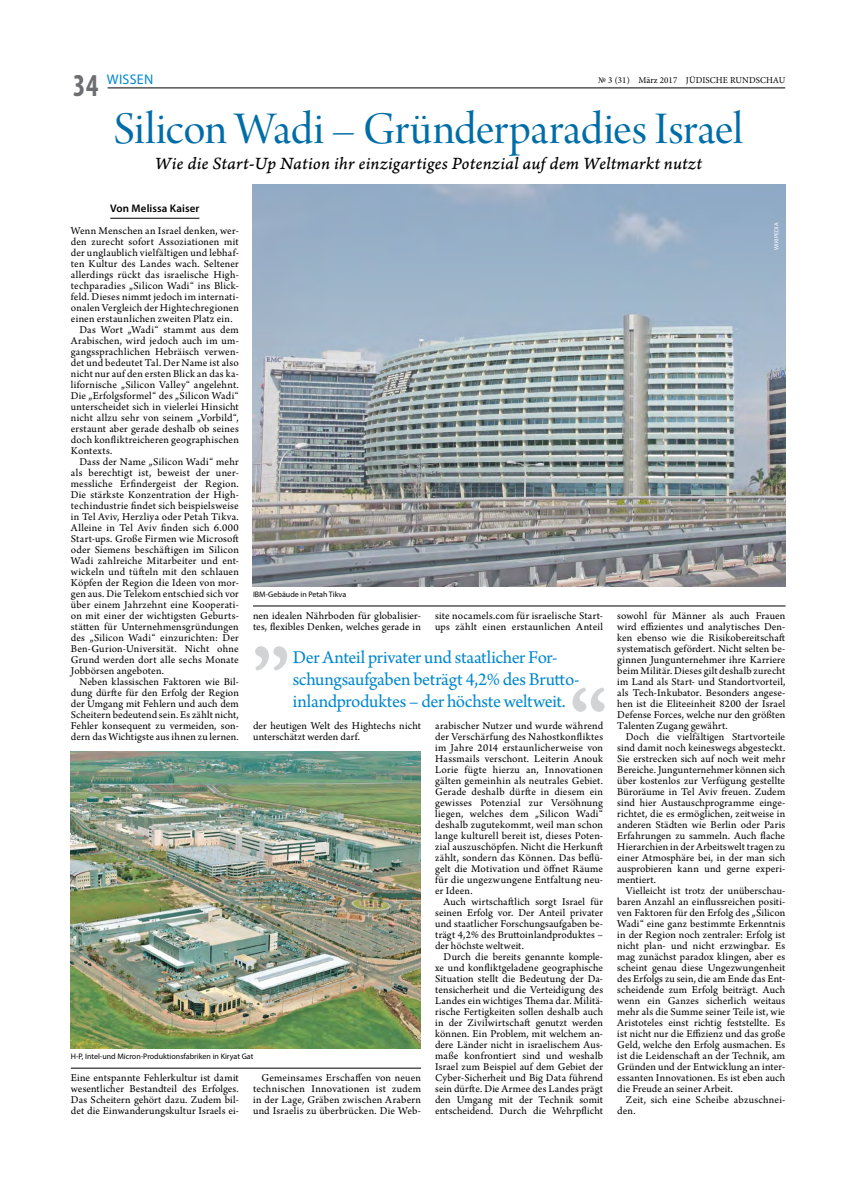
<style>
.page{position:relative;width:842px;height:1191px;background:#fff}
.page>*{position:absolute;margin:0;border:0;box-sizing:border-box;transform-origin:0 0}
.t1{font:48px "Arno Pro Display";letter-spacing:-.005em;color:#006da8}
.t2{font:700 condensed 32px "Myriad Pro";color:#6d6e71;scale:.9 1}
.t3{font:19px/22px "Arno Pro";letter-spacing:-.02em;color:#0087cd}
.t4{font:18px "Arno Pro Italic Caption";letter-spacing:.005em;color:#000}
.t5{font:14px "Myriad Pro";letter-spacing:.02em;color:#0087cd}
.t6{font:11px/11px "Arno Pro";letter-spacing:.015em;color:#000;text-align:justify}
.t7{font:600 11px "Myriad Pro";letter-spacing:.01em;color:#000}
.t8{font:9px "Minion Pro";letter-spacing:.01em;color:#000}
.t9{font:8px "Myriad Pro";color:#000}
.t10{font:6px "Myriad Pro";letter-spacing:.02em;color:#fff}
</style>
<div class="page">
<hr style="left:108px;top:88px;width:677px;height:1px;background:#000">
<hr style="left:110px;top:218px;width:89px;height:1px;background:#000">
<svg style="left:255px;top:646px;width:32px;height:24px"></svg>
<svg style="left:572px;top:687px;width:33px;height:25px"></svg>
<img style="left:252px;top:185px;width:533px;height:401px">
<hr style="left:253px;top:606px;width:532px;height:1px;background:#000">
<img style="left:71px;top:751px;width:350px;height:297px">
<hr style="left:71px;top:1068px;width:350px;height:1px;background:#000">
<h2 class="t2" style="left:73px;top:65px;width:29px">34</h2>
<p class="t5" style="left:107px;top:70px;width:48px">WISSEN</p>
<p class="t8" style="left:598px;top:74px;width:189px">№ 3 (31) März 2017 JÜDISCHE RUNDSCHAU</p>
<h1 class="t1" style="left:114px;top:102px;width:631px">Silicon Wadi – Gründerparadies Israel</h1>
<h3 class="t4" style="left:155px;top:152px;width:549px">Wie die Start-Up Nation ihr einzigartiges Potenzial auf dem Weltmarkt nutzt</h3>
<p class="t7" style="left:110px;top:201px;width:91px">Von Melissa Kaiser</p>
<p class="t6" style="left:71px;top:226px;width:169px">Wenn Menschen an Israel denken, wer-</p>
<p class="t6" style="left:71px;top:237px;width:169px">den zurecht sofort Assoziationen mit</p>
<p class="t6" style="left:71px;top:248px;width:169px">der unglaublich vielfältigen und lebhaf-</p>
<p class="t6" style="left:71px;top:259px;width:169px">ten Kultur des Landes wach. Seltener</p>
<p class="t6" style="left:71px;top:270px;width:169px">allerdings rückt das israelische High-</p>
<p class="t6" style="left:71px;top:281px;width:169px">techparadies „Silicon Wadi“ ins Blick-</p>
<p class="t6" style="left:71px;top:292px;width:169px">feld. Dieses nimmt jedoch im internati-</p>
<p class="t6" style="left:71px;top:303px;width:169px">onalen Vergleich der Hightechregionen</p>
<p class="t6" style="left:71px;top:314px;width:163px">einen erstaunlichen zweiten Platz ein.</p>
<p class="t6" style="left:79px;top:325px;width:161px">Das Wort „Wadi“ stammt aus dem</p>
<p class="t6" style="left:71px;top:336px;width:169px">Arabischen, wird jedoch auch im um-</p>
<p class="t6" style="left:71px;top:347px;width:169px">gangssprachlichen Hebräisch verwen-</p>
<p class="t6" style="left:71px;top:358px;width:169px">det und bedeutet Tal. Der Name ist also</p>
<p class="t6" style="left:71px;top:369px;width:169px">nicht nur auf den ersten Blick an das ka-</p>
<p class="t6" style="left:71px;top:380px;width:169px">lifornische „Silicon Valley“ angelehnt.</p>
<p class="t6" style="left:71px;top:391px;width:169px">Die „Erfolgsformel“ des „Silicon Wadi“</p>
<p class="t6" style="left:71px;top:402px;width:169px">unterscheidet sich in vielerlei Hinsicht</p>
<p class="t6" style="left:71px;top:413px;width:169px">nicht allzu sehr von seinem „Vorbild“,</p>
<p class="t6" style="left:71px;top:424px;width:169px">erstaunt aber gerade deshalb ob seines</p>
<p class="t6" style="left:71px;top:435px;width:169px">doch konfliktreicheren geographischen</p>
<p class="t6" style="left:71px;top:446px;width:43px">Kontexts.</p>
<p class="t6" style="left:79px;top:457px;width:161px">Dass der Name „Silicon Wadi“ mehr</p>
<p class="t6" style="left:71px;top:468px;width:169px">als berechtigt ist, beweist der uner-</p>
<p class="t6" style="left:71px;top:479px;width:169px">messliche Erfindergeist der Region.</p>
<p class="t6" style="left:71px;top:490px;width:169px">Die stärkste Konzentration der High-</p>
<p class="t6" style="left:71px;top:501px;width:169px">techindustrie findet sich beispielsweise</p>
<p class="t6" style="left:71px;top:512px;width:169px">in Tel Aviv, Herzliya oder Petah Tikva.</p>
<p class="t6" style="left:71px;top:523px;width:169px">Alleine in Tel Aviv finden sich 6.000</p>
<p class="t6" style="left:71px;top:534px;width:169px">Start-ups. Große Firmen wie Microsoft</p>
<p class="t6" style="left:71px;top:545px;width:169px">oder Siemens beschäftigen im Silicon</p>
<p class="t6" style="left:71px;top:556px;width:169px">Wadi zahlreiche Mitarbeiter und ent-</p>
<p class="t6" style="left:71px;top:567px;width:169px">wickeln und tüfteln mit den schlauen</p>
<p class="t6" style="left:71px;top:578px;width:169px">Köpfen der Region die Ideen von mor-</p>
<p class="t6" style="left:71px;top:589px;width:169px">gen aus. Die Telekom entschied sich vor</p>
<p class="t6" style="left:71px;top:600px;width:169px">über einem Jahrzehnt eine Kooperati-</p>
<p class="t6" style="left:71px;top:611px;width:169px">on mit einer der wichtigsten Geburts-</p>
<p class="t6" style="left:71px;top:622px;width:169px">stätten für Unternehmensgründungen</p>
<p class="t6" style="left:71px;top:633px;width:169px">des „Silicon Wadi“ einzurichten: Der</p>
<p class="t6" style="left:71px;top:644px;width:169px">Ben-Gurion-Universität. Nicht ohne</p>
<p class="t6" style="left:71px;top:655px;width:169px">Grund werden dort alle sechs Monate</p>
<p class="t6" style="left:71px;top:666px;width:95px">Jobbörsen angeboten.</p>
<p class="t6" style="left:79px;top:677px;width:161px">Neben klassischen Faktoren wie Bil-</p>
<p class="t6" style="left:71px;top:688px;width:169px">dung dürfte für den Erfolg der Region</p>
<p class="t6" style="left:71px;top:699px;width:169px">der Umgang mit Fehlern und auch dem</p>
<p class="t6" style="left:71px;top:710px;width:169px">Scheitern bedeutend sein. Es zählt nicht,</p>
<p class="t6" style="left:71px;top:721px;width:169px">Fehler konsequent zu vermeiden, son-</p>
<p class="t6" style="left:71px;top:732px;width:169px">dern das Wichtigste aus ihnen zu lernen.</p>
<p class="t9" style="left:253px;top:589px;width:95px">IBM-Gebäude in Petah Tikva</p>
<p class="t6" style="left:253px;top:611px;width:169px">nen idealen Nährboden für globalisier&shy;tes, flexibles Denken, welches gerade in</p>
<p class="t6" style="left:435px;top:611px;width:169px">site nocamels.com für israelische Start&shy;ups zählt einen erstaunlichen Anteil</p>
<h3 class="t3" style="left:293px;top:647px;width:287px">Der Anteil privater und staatlicher For&shy;schungsaufgaben beträgt 4,2% des Brutto&shy;inlandproduktes – der höchste weltweit.</h3>
<p class="t6" style="left:253px;top:721px;width:169px">der heutigen Welt des Hightechs nicht unterschätzt werden darf.</p>
<p class="t6" style="left:435px;top:721px;width:169px">arabischer Nutzer und wurde während der Verschärfung des Nahostkonfliktes im Jahre 2014 erstaunlicherweise von Hassmails verschont. Leiterin Anouk Lorie fügte hierzu an, Innovationen gälten gemeinhin als neutrales Gebiet.<br>Gerade deshalb dürfte in diesem ein gewisses Potenzial zur Versöhnung liegen, welches dem „Silicon Wadi“ deshalb zugutekommt, weil man schon lange kulturell bereit ist, dieses Poten&shy;zial auszuschöpfen. Nicht die Herkunft zählt, sondern das Können. Das beflü&shy;gelt die Motivation und öffnet Räume für die ungezwungene Entfaltung neu&shy;er Ideen.</p>
<p class="t6" style="left:435px;top:897px;width:169px;text-indent:9px">Auch wirtschaftlich sorgt Israel für seinen Erfolg vor. Der Anteil privater und staatlicher Forschungsaufgaben be&shy;trägt 4,2% des Bruttoinlandproduktes – der höchste weltweit.</p>
<p class="t6" style="left:435px;top:952px;width:169px;text-indent:9px">Durch die bereits genannte komple&shy;xe und konfliktgeladene geographische Situation stellt die Bedeutung der Da&shy;tensicherheit und die Verteidigung des Landes ein wichtiges Thema dar. Militä&shy;rische Fertigkeiten sollen deshalb auch in der Zivilwirtschaft genutzt werden können. Ein Problem, mit welchem an&shy;dere Länder nicht in israelischem Aus&shy;maße konfrontiert sind und weshalb Israel zum Beispiel auf dem Gebiet der Cyber-Sicherheit und Big Data führend sein dürfte. Die Armee des Landes prägt den Umgang mit der Technik somit entscheidend. Durch die Wehrpflicht</p>
<p class="t9" style="left:71px;top:1051px;width:184px">H-P, Intel-und Micron-Produktionsfabriken in Kiryat Gat</p>
<p class="t6" style="left:253px;top:1073px;width:169px;text-indent:9px">Gemeinsames Erschaffen von neuen technischen Innovationen ist zudem in der Lage, Gräben zwischen Arabern und Israelis zu überbrücken. Die Web-</p>
<p class="t6" style="left:71px;top:1073px;width:169px">Eine entspannte Fehlerkultur ist damit wesentlicher Bestandteil des Erfolges.<br>Das Scheitern gehört dazu. Zudem bil&shy;det die Einwanderungskultur Israels ei-</p>
<p class="t10" style="left:773px;top:250px;width:29px;rotate:-90deg">WIKIPEDIA</p>
<p class="t6" style="left:617px;top:611px;width:169px">sowohl für Männer als auch Frauen wird effizientes und analytisches Den&shy;ken ebenso wie die Risikobereitschaft systematisch gefördert. Nicht selten be&shy;ginnen Jungunternehmer ihre Karriere beim Militär. Dieses gilt deshalb zurecht im Land als Start- und Standortvorteil, als Tech-Inkubator. Besonders angese&shy;hen ist die Eliteeinheit 8200 der Israel Defense Forces, welche nur den größten Talenten Zugang gewährt.</p>
<p class="t6" style="left:617px;top:732px;width:169px;text-indent:9px">Doch die vielfältigen Startvorteile sind damit noch keineswegs abgesteckt.<br>Sie erstrecken sich auf noch weit mehr Bereiche. Jungunternehmer können sich über kostenlos zur Verfügung gestellte Büroräume in Tel Aviv freuen. Zudem sind hier Austauschprogramme einge&shy;richtet, die es ermöglichen, zeitweise in anderen Städten wie Berlin oder Paris Erfahrungen zu sammeln. Auch flache Hierarchien in der Arbeitswelt tragen zu einer Atmosphäre bei, in der man sich ausprobieren kann und gerne experi&shy;mentiert.</p>
<p class="t6" style="left:617px;top:886px;width:169px;text-indent:9px">Vielleicht ist trotz der unüberschau&shy;baren Anzahl an einflussreichen positi&shy;ven Faktoren für den Erfolg des „Silicon Wadi“ eine ganz bestimmte Erkenntnis in der Region noch zentraler: Erfolg ist nicht plan- und nicht erzwingbar. Es mag zunächst paradox klingen, aber es scheint genau diese Ungezwungenheit des Erfolgs zu sein, die am Ende das Ent&shy;scheidende zum Erfolg beiträgt. Auch wenn ein Ganzes sicherlich weitaus mehr als die Summe seiner Teile ist, wie Aristoteles einst richtig feststellte. Es ist nicht nur die Effizienz und das große Geld, welche den Erfolg ausmachen. Es ist die Leidenschaft an der Technik, am Gründen und der Entwicklung an inter&shy;essanten Innovationen. Es ist eben auch die Freude an seiner Arbeit.</p>
<p class="t6" style="left:617px;top:1095px;width:169px;text-indent:9px">Zeit, sich eine Scheibe abzuschnei&shy;den.</p>
</div>
